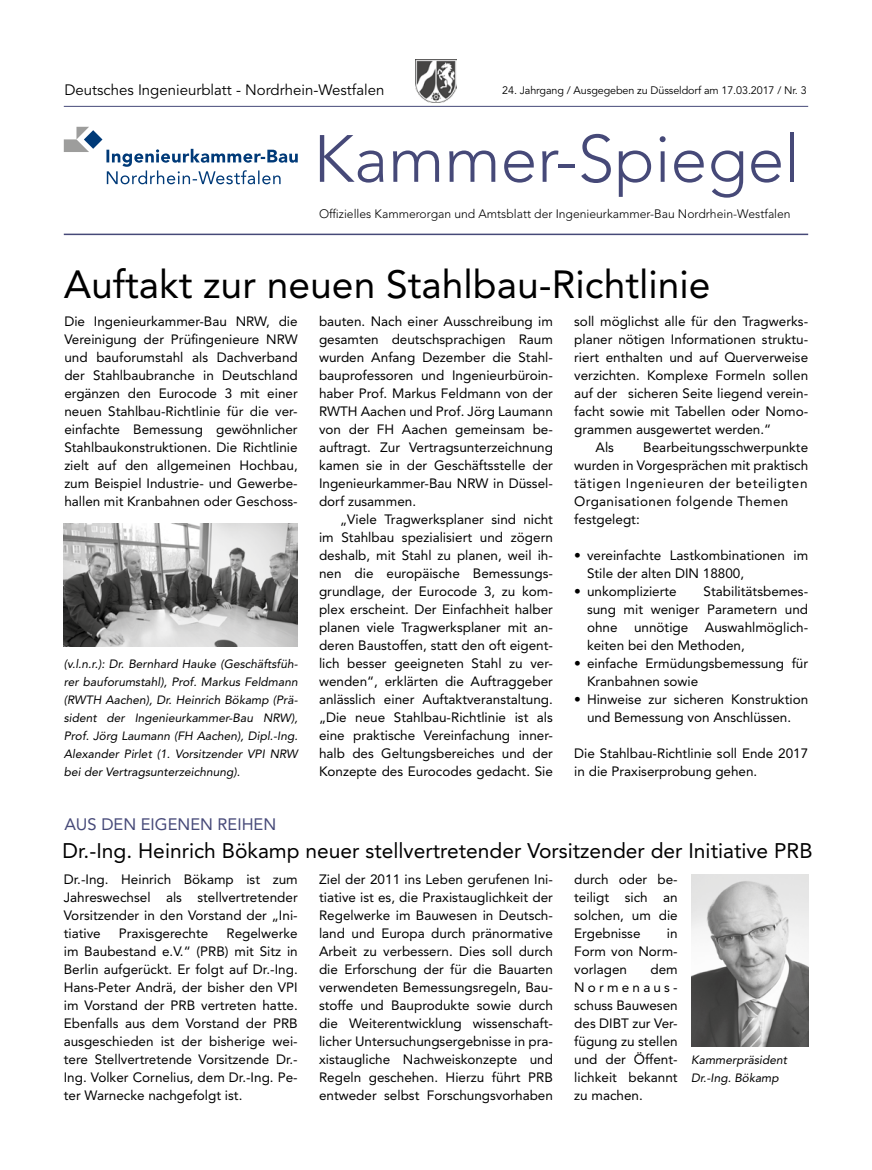
<style>
.page{position:relative;width:872px;height:1170px;background:#fff}
.page>*{position:absolute;margin:0;border:0;box-sizing:border-box;transform-origin:0 0}
.t1{font:300 66px "Avenir LT Std";color:#464978}
.t2{font:39px "Avenir LT Std";color:#000}
.t3{font:21px "Avenir LT Std";color:#000}
.t4{font:16.5px "Avenir LT Std";color:#464978}
.t5{font:15px "Avenir LT Std";color:#000}
.t6{font:13.5px/18px "Avenir LT Std";color:#000;text-align:justify}
.t7{font:300 12.15px "Avenir LT Std";color:#000}
.t8{font:italic 12px/18px "Avenir LT Std";color:#000;text-align:justify}
.t9{font:10.8px "Avenir LT Std";letter-spacing:-.01em;color:#000}
</style>
<div class="page">
<hr style="left:64px;top:233px;width:744px;height:2px;background:#464978">
<img style="left:416px;top:59px;width:40px;height:43px">
<hr style="left:64px;top:106px;width:744px;height:1px;background:#464978">
<svg style="left:64px;top:127px;width:234px;height:57px"></svg>
<img style="left:64px;top:524px;width:234px;height:122px">
<img style="left:691px;top:874px;width:117px;height:172px">
<p class="t5" style="left:64px;top:81px;width:322px">Deutsches Ingenieurblatt - Nordrhein-Westfalen</p>
<h1 class="t1" style="left:313px;top:120px;width:488px">Kammer-Spiegel</h1>
<p class="t7" style="left:319px;top:206px;width:473px">Offizielles Kammerorgan und Amtsblatt der Ingenieurkammer-Bau Nordrhein-Westfalen</p>
<p class="t9" style="left:502px;top:84px;width:306px">24. Jahrgang / Ausgegeben zu Düsseldorf am 17.03.2017 / Nr. 3</p>
<h2 class="t2" style="left:64px;top:262px;width:648px">Auftakt zur neuen Stahlbau-Richtlinie</h2>
<p class="t6" style="left:64px;top:312px;width:235px">Die Ingenieurkammer-Bau NRW, die Vereinigung der Prüfingenieure NRW und bauforumstahl als Dachverband der Stahlbaubranche in Deutschland ergänzen den Eurocode 3 mit einer neuen Stahlbau-Richtlinie für die ver&shy;einfachte Bemessung gewöhnlicher Stahlbaukonstruktionen. Die Richtlinie zielt auf den allgemeinen Hochbau, zum Beispiel Industrie- und Gewerbe&shy;hallen mit Kranbahnen oder Geschoss-</p>
<p class="t6" style="left:319px;top:312px;width:235px">bauten. Nach einer Ausschreibung im gesamten deutschsprachigen Raum wurden Anfang Dezember die Stahl&shy;bauprofessoren und Ingenieurbüroin&shy;haber Prof. Markus Feldmann von der RWTH Aachen und Prof. Jörg Laumann von der FH Aachen gemeinsam be&shy;auftragt. Zur Vertragsunterzeichnung kamen sie in der Geschäftsstelle der Ingenieurkammer-Bau NRW in Düssel&shy;dorf zusammen.</p>
<p class="t6" style="left:319px;top:510px;width:235px;text-indent:21px">„Viele Tragwerksplaner sind nicht im Stahlbau spezialisiert und zögern deshalb, mit Stahl zu planen, weil ih&shy;nen die europäische Bemessungs&shy;grundlage, der Eurocode 3, zu kom&shy;plex erscheint. Der Einfachheit halber planen viele Tragwerksplaner mit an&shy;deren Baustoffen, statt den oft eigent&shy;lich besser geeigneten Stahl zu ver&shy;wenden“, erklärten die Auftraggeber anlässlich einer Auftaktveranstaltung. „Die neue Stahlbau-Richtlinie ist als eine praktische Vereinfachung inner&shy;halb des Geltungsbereiches und der Konzepte des Eurocodes gedacht. Sie</p>
<p class="t6" style="left:574px;top:312px;width:235px">soll möglichst alle für den Tragwerks-</p>
<p class="t6" style="left:574px;top:330px;width:235px">planer nötigen Informationen struktu-</p>
<p class="t6" style="left:574px;top:348px;width:235px">riert enthalten und auf Querverweise</p>
<p class="t6" style="left:574px;top:366px;width:235px">verzichten. Komplexe Formeln sollen</p>
<p class="t6" style="left:574px;top:384px;width:235px">auf der sicheren Seite liegend verein-</p>
<p class="t6" style="left:574px;top:402px;width:235px">facht sowie mit Tabellen oder Nomo-</p>
<p class="t6" style="left:574px;top:420px;width:198px">grammen ausgewertet werden.“</p>
<p class="t6" style="left:595px;top:438px;width:20px">Als</p>
<p class="t6" style="left:574px;top:438px;width:235px;text-align:left;text-indent:69px">Bearbeitungsschwerpunkte wurden in Vorgesprächen mit praktisch tätigen Ingenieuren der beteiligten<br>Organisationen folgende Themen festgelegt:</p>
<p class="t6" style="left:587px;top:546px;width:223px;text-indent:-13px">• vereinfachte Lastkombinationen im<br>Stile der alten DIN 18800,</p>
<p class="t6" style="left:574px;top:582px;width:104px">• unkomplizierte</p>
<p class="t6" style="left:587px;top:582px;width:223px;text-indent:117px">Stabilitätsbemes&shy;sung mit weniger Parametern und ohne unnötige Auswahlmöglich&shy;keiten bei den Methoden,</p>
<p class="t6" style="left:587px;top:654px;width:223px;text-indent:-13px">• einfache Ermüdungsbemessung für<br>Kranbahnen sowie</p>
<p class="t6" style="left:574px;top:690px;width:235px;text-align:center">• Hinweise zur sicheren Konstruktion und Bemessung von Anschlüssen.</p>
<p class="t6" style="left:574px;top:744px;width:235px">Die Stahlbau-Richtlinie soll Ende 2017 in die Praxiserprobung gehen.</p>
<p class="t8" style="left:64px;top:655px;width:235px">(v.l.n.r.): Dr. Bernhard Hauke (Geschäftsfüh&shy;rer bauforumstahl), Prof. Markus Feldmann (RWTH Aachen), Dr. Heinrich Bökamp (Prä&shy;sident der Ingenieurkammer-Bau NRW), Prof. Jörg Laumann (FH Aachen), Dipl.-Ing.<br>Alexander Pirlet (1. Vorsitzender VPI NRW bei der Vertragsunterzeichnung).</p>
<p class="t4" style="left:64px;top:814px;width:213px">AUS DEN EIGENEN REIHEN</p>
<h3 class="t3" style="left:63px;top:838px;width:751px">Dr.-Ing. Heinrich Bökamp neuer stellvertretender Vorsitzender der Initiative PRB</h3>
<p class="t6" style="left:64px;top:870px;width:235px">Dr.-Ing. Heinrich Bökamp ist zum Jahreswechsel als stellvertretender Vorsitzender in den Vorstand der „Ini&shy;tiative</p>
<p class="t6" style="left:319px;top:870px;width:235px">Ziel der 2011 ins Leben gerufenen Ini&shy;tiative ist es, die Praxistauglichkeit der Regelwerke im Bauwesen in Deutsch&shy;land und Europa durch pränormative Arbeit zu verbessern. Dies soll durch die Erforschung der für die Bauarten verwendeten Bemessungsregeln, Bau&shy;stoffe und Bauprodukte sowie durch die Weiterentwicklung wissenschaft&shy;licher Untersuchungsergebnisse in pra&shy;xistaugliche Nachweiskonzepte und Regeln geschehen. Hierzu führt PRB entweder selbst Forschungsvorhaben</p>
<p class="t6" style="left:574px;top:870px;width:105px">durch oder be&shy;teiligt sich an solchen, um die Ergebnisse</p>
<p class="t6" style="left:64px;top:924px;width:235px;text-indent:163px">Regelwerke im Baubestand e.V.“ (PRB) mit Sitz in Berlin aufgerückt. Er folgt auf Dr.-Ing.<br>Hans-Peter Andrä, der bisher den VPI im Vorstand der PRB vertreten hatte.<br>Ebenfalls aus dem Vorstand der PRB ausgeschieden ist der bisherige wei&shy;tere Stellvertretende Vorsitzende Dr.- Ing. Volker Cornelius, dem Dr.-Ing. Pe&shy;ter Warnecke nachgefolgt ist.</p>
<p class="t6" style="left:119px;top:924px;width:91px">Praxisgerechte</p>
<p class="t6" style="left:574px;top:924px;width:105px;text-indent:93px">in Form von Norm&shy;vorlagen</p>
<p class="t6" style="left:574px;top:960px;width:105px;text-indent:76px">dem Normenaus&shy;schuss Bauwesen des DIBT zur Ver&shy;fügung zu stellen und der Öffent&shy;lichkeit bekannt zu machen.</p>
<p class="t8" style="left:691px;top:1051px;width:97px">Kammerpräsident<br>Dr.-Ing. Bökamp</p>
</div>
